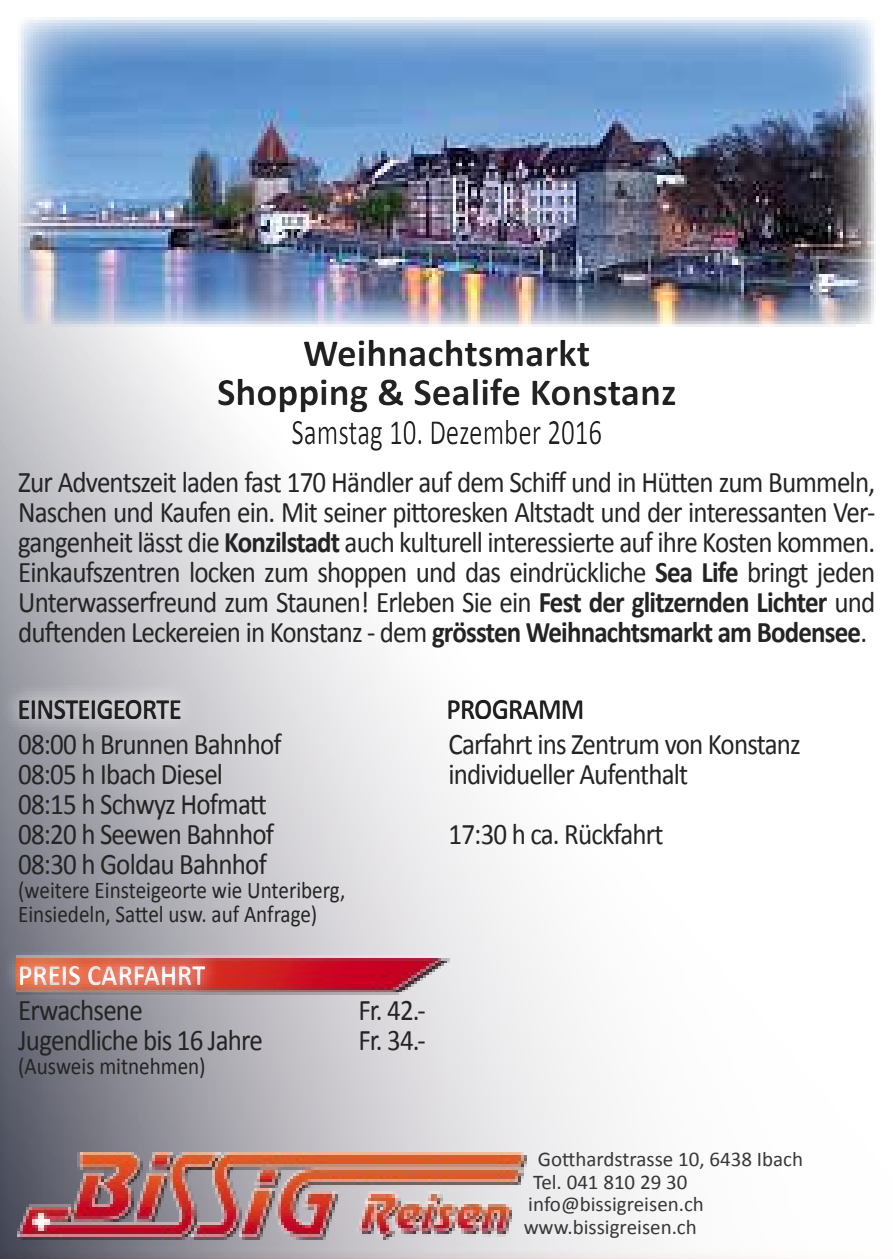
<style>
.page{position:relative;width:893px;height:1259px;background:#fff}
.page>*{position:absolute;margin:0;border:0;box-sizing:border-box;transform-origin:0 0}
.t1{font:700 39px/39px "Calibri";color:#242424;text-align:center}
.t2{font:36px "Calibri";color:#242424;scale:.75 1}
.t3{font:30px/30px "Calibri";letter-spacing:-.03em;color:#242424;scale:.9 1}
.t4{font:700 30px "Calibri";letter-spacing:-.03em;color:#242424;scale:.9 1}
.t5{font:700 30px "Calibri";color:#fff;scale:.9 1}
.t6{font:24px/24px "Calibri";color:#242424;scale:.88 1}
.t7{font:21px "Calibri";color:#242424}
.s1{font-weight:700}
</style>
<div class="page">
<div style="left:0;top:0;width:893px;height:1259px;background:#e12d21;opacity:.5"></div>
<img style="left:18px;top:1152px;width:509px;height:87px">
<div style="left:429px;top:680px;width:173px;height:57px;background:#fff"></div>
<div style="left:431px;top:684px;width:181px;height:51px;background:#000;opacity:.5"></div>
<div style="left:0;top:680px;width:199px;height:58px;background:#fff;opacity:.75"></div>
<div style="left:0;top:685px;width:209px;height:51px;background:#000;opacity:.5"></div>
<img style="left:223px;top:950px;width:226px;height:53px">
<div style="left:0;top:946px;width:223px;height:58px;background:#fff;opacity:.75"></div>
<div style="left:0;top:951px;width:232px;height:48px;background:#000;opacity:.5"></div>
<img style="left:19px;top:17px;width:856px;height:309px">
<div style="left:200px;top:321px;width:493px;height:148px;background:#fff;opacity:.75"></div>
<div style="left:190px;top:323px;width:513px;height:138px;background:#000;opacity:.5"></div>
<h1 class="t1" style="left:217px;top:332px;width:461px">Weihnachtsmarkt<br>Shopping &amp; Sealife Konstanz</h1>
<p class="t2" style="left:291px;top:407px;width:416px">Samstag 10. Dezember 2016</p>
<p class="t3" style="left:18px;top:466px;width:954px;text-align:justify">Zur Adventszeit laden fast 170 Händler auf dem Schiff und in Hütten zum Bummeln, Naschen und Kaufen ein. Mit seiner pittoresken Altstadt und der interessanten Ver&shy;gangenheit lässt die <span class="s1">Konzilstadt</span> auch kulturell interessierte auf ihre Kosten kommen.<br>Einkaufszentren locken zum shoppen und das eindrückliche <span class="s1">Sea Life</span> bringt jeden Unterwasserfreund zum Staunen! Erleben Sie ein <span class="s1">Fest der glitzernden Lichter</span> und duftenden Leckereien in Konstanz - dem <span class="s1">grössten Weihnachtsmarkt am Bodensee</span>.</p>
<p class="t4" style="left:18px;top:687px;width:184px">EINSTEIGEORTE</p>
<p class="t4" style="left:447px;top:687px;width:155px">PROGRAMM</p>
<p class="t3" style="left:18px;top:728px;width:294px">08:00 h Brunnen Bahnhof<br>08:05 h Ibach Diesel<br>08:15 h Schwyz Hofmatt<br>08:20 h Seewen Bahnhof<br>08:30 h Goldau Bahnhof</p>
<p class="t6" style="left:18px;top:877px;width:373px">(weitere Einsteigeorte wie Unteriberg,<br>Einsiedeln, Sattel usw. auf Anfrage)</p>
<p class="t5" style="left:18px;top:953px;width:209px">PREIS CARFAHRT</p>
<p class="t3" style="left:18px;top:994px;width:140px">Erwachsene</p>
<p class="t3" style="left:358px;top:994px;width:76px">Fr. 42.-</p>
<p class="t3" style="left:18px;top:1024px;width:273px">Jugendliche bis 16 Jahre</p>
<p class="t3" style="left:358px;top:1024px;width:76px">Fr. 34.-</p>
<p class="t6" style="left:18px;top:1053px;width:215px">(Ausweis mitnehmen)</p>
<p class="t3" style="left:449px;top:728px;width:393px">Carfahrt ins Zentrum von Konstanz individueller Aufenthalt</p>
<p class="t3" style="left:449px;top:818px;width:240px">17:30 h ca. Rückfahrt</p>
<p class="t7" style="left:538px;top:1144px;width:267px">Gotthardstrasse 10, 6438 Ibach</p>
<p class="t7" style="left:533px;top:1167px;width:156px">Tel. 041 810 29 30</p>
<p class="t7" style="left:528px;top:1189px;width:177px">info@bissigreisen.ch</p>
<p class="t7" style="left:523px;top:1212px;width:175px">www.bissigreisen.ch</p>
</div>
